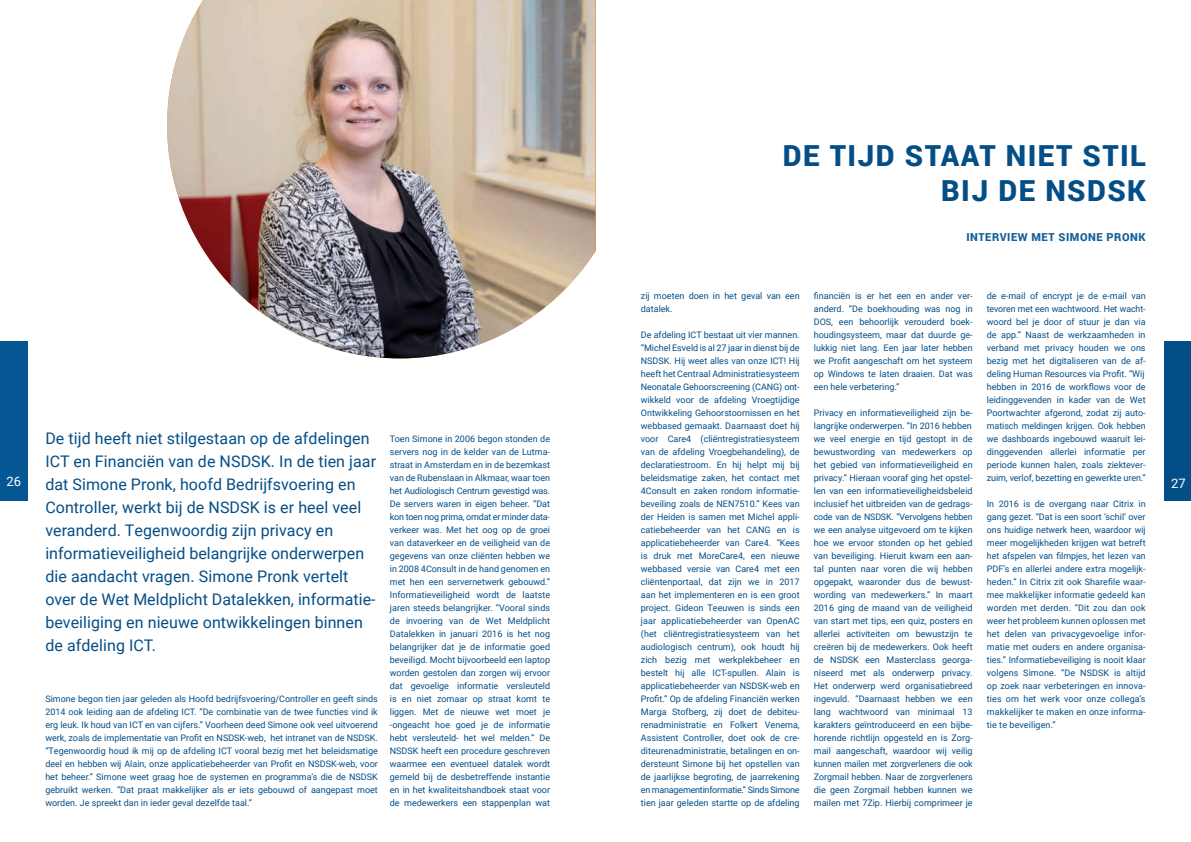
<style>
.page{position:relative;width:1191px;height:842px;background:#fff}
.page>*{position:absolute;margin:0;border:0;box-sizing:border-box;transform-origin:0 0}
.t1{font:900 29px/35px "Roboto";letter-spacing:.05em;color:#044e87;text-align:right}
.t2{font:16px/23px "Roboto";letter-spacing:.005em;color:#044e87}
.t3{font:13px "Roboto";color:#fff}
.t4{font:900 11px "Roboto";letter-spacing:.05em;color:#156097}
.t5{font:9px/13px "Roboto";color:#044e87;text-align:justify}
</style>
<div class="page">
<img style="left:167px;top:0;width:428px;height:358px">
<div style="left:0;top:342px;width:28px;height:159px;background:#055793"></div>
<div style="left:1164px;top:342px;width:27px;height:159px;background:#044e87"></div>
<h3 class="t3" style="left:7px;top:472px;width:16px">26</h3>
<p class="t2" style="left:45px;top:426px;width:332px">De tijd heeft niet stilgestaan op de afdelingen ICT en Financiën van de NSDSK. In de tien jaar dat Simone Pronk, hoofd Bedrijfsvoering en Controller, werkt bij de NSDSK is er heel veel veranderd. Tegenwoordig zijn privacy en informatieveiligheid belangrijke onderwerpen die aandacht vragen. Simone Pronk vertelt over de Wet Meldplicht Datalekken, informatie&shy;beveiliging en nieuwe ontwikkelingen binnen de afdeling ICT.</p>
<p class="t5" style="left:45px;top:692px;width:334px">Simone begon tien jaar geleden als Hoofd bedrijfsvoering/Controller en geeft sinds 2014 ook leiding aan de afdeling ICT. “De combinatie van de twee functies vind ik erg leuk. Ik houd van ICT en van cijfers.” Voorheen deed Simone ook veel uitvoerend werk, zoals de implementatie van Profit en NSDSK-web, het intranet van de NSDSK. “Tegenwoordig houd ik mij op de afdeling ICT vooral bezig met het beleidsmatige deel en hebben wij Alain, onze applicatiebeheerder van Profit en NSDSK-web, voor het beheer.” Simone weet graag hoe de systemen en programma’s die de NSDSK gebruikt werken. “Dat praat makkelijker als er iets gebouwd of aangepast moet worden. Je spreekt dan in ieder geval dezelfde taal.”</p>
<p class="t5" style="left:390px;top:432px;width:162px">Toen Simone in 2006 begon stonden de servers nog in de kelder van de Lutma&shy;straat in Amsterdam en in de bezemkast van de Rubenslaan in Alkmaar, waar toen het Audiologisch Centrum gevestigd was.<br>De servers waren in eigen beheer. “Dat kon toen nog prima, omdat er minder data&shy;verkeer was. Met het oog op de groei van dataverkeer en de veiligheid van de gegevens van onze cliënten hebben we in 2008 4Consult in de hand genomen en met hen een servernetwerk gebouwd.” Informatieveiligheid wordt de laatste jaren steeds belangrijker. “Vooral sinds de invoering van de Wet Meldplicht Datalekken in januari 2016 is het nog belangrijker dat je de informatie goed beveiligd. Mocht bijvoorbeeld een laptop worden gestolen dan zorgen wij ervoor dat gevoelige informatie versleuteld is en niet zomaar op straat komt te liggen. Met de nieuwe wet moet je -ongeacht hoe goed je de informatie hebt versleuteld- het wel melden.” De NSDSK heeft een procedure geschreven waarmee een eventueel datalek wordt gemeld bij de desbetreffende instantie en in het kwaliteitshandboek staat voor de medewerkers een stappenplan wat</p>
<h1 class="t1" style="left:782px;top:137px;width:365px">DE TIJD STAAT NIET STIL<br>BIJ DE NSDSK</h1>
<p class="t4" style="left:966px;top:230px;width:181px">INTERVIEW MET SIMONE PRONK</p>
<p class="t5" style="left:641px;top:289px;width:160px">zij moeten doen in het geval van een datalek.</p>
<p class="t5" style="left:641px;top:328px;width:160px">De afdeling ICT bestaat uit vier mannen. “Michel Esveld is al 27 jaar in dienst bij de NSDSK. Hij weet alles van onze ICT! Hij heeft het Centraal Administratiesysteem Neonatale Gehoorscreening (CANG) ont&shy;wikkeld voor de afdeling Vroegtijdige Ontwikkeling Gehoorstoornissen en het webbased gemaakt. Daarnaast doet hij voor Care4 (cliëntregistratiesysteem van de afdeling Vroegbehandeling), de declaratiestroom. En hij helpt mij bij beleidsmatige zaken, het contact met 4Consult en zaken rondom informatie&shy;beveiling zoals de NEN7510.” Kees van der Heiden is samen met Michel appli&shy;catiebeheerder van het CANG en is applicatiebeheerder van Care4. “Kees is druk met MoreCare4, een nieuwe webbased versie van Care4 met een cliëntenportaal, dat zijn we in 2017 aan het implementeren en is een groot project. Gideon Teeuwen is sinds een jaar applicatiebeheerder van OpenAC (het cliëntregistratiesysteem van het audiologisch centrum), ook houdt hij zich bezig met werkplekbeheer en bestelt hij alle ICT-spullen. Alain is applicatiebeheerder van NSDSK-web en Profit.” Op de afdeling Financiën werken Marga Stofberg, zij doet de debiteu&shy;renadministratie en Folkert Venema, Assistent Controller, doet ook de cre&shy;diteurenadministratie, betalingen en on&shy;dersteunt Simone bij het opstellen van de jaarlijkse begroting, de jaarrekening en managementinformatie.” Sinds Simone tien jaar geleden startte op de afdeling</p>
<p class="t5" style="left:814px;top:288px;width:160px">financiën is er het een en ander ver&shy;anderd. “De boekhouding was nog in DOS, een behoorlijk verouderd boek&shy;houdingsysteem, maar dat duurde ge&shy;lukkig niet lang. Een jaar later hebben we Profit aangeschaft om het systeem op Windows te laten draaien. Dat was een hele verbetering.”</p>
<p class="t5" style="left:814px;top:405px;width:160px">Privacy en informatieveiligheid zijn be&shy;langrijke onderwerpen. “In 2016 hebben we veel energie en tijd gestopt in de bewustwording van medewerkers op het gebied van informatieveiligheid en privacy.” Hieraan vooraf ging het opstel&shy;len van een informatieveiligheidsbeleid inclusief het uitbreiden van de gedrags&shy;code van de NSDSK. “Vervolgens hebben we een analyse uitgevoerd om te kijken hoe we ervoor stonden op het gebied van beveiliging. Hieruit kwam een aan&shy;tal punten naar voren die wij hebben opgepakt, waaronder dus de bewust&shy;wording van medewerkers.” In maart 2016 ging de maand van de veiligheid van start met tips, een quiz, posters en allerlei activiteiten om bewustzijn te creëren bij de medewerkers. Ook heeft de NSDSK een Masterclass georga&shy;niseerd met als onderwerp privacy.<br>Het onderwerp werd organisatiebreed ingevuld. “Daarnaast hebben we een lang wachtwoord van minimaal 13 karakters geïntroduceerd en een bijbe&shy;horende richtlijn opgesteld en is Zorg&shy;mail aangeschaft, waardoor wij veilig kunnen mailen met zorgverleners die ook Zorgmail hebben. Naar de zorgverleners die geen Zorgmail hebben kunnen we mailen met 7Zip. Hierbij comprimeer je</p>
<p class="t5" style="left:986px;top:289px;width:160px;text-align:left">de e-mail of encrypt je de e-mail van tevoren met een wachtwoord. Het wacht&shy;woord bel je door of stuur je dan via de app.” Naast de werkzaamheden in verband met privacy houden we ons bezig met het digitaliseren van de af&shy;deling Human Resources via Profit. “Wij hebben in 2016 de workflows voor de leidinggevenden in kader van de Wet Poortwachter afgerond, zodat zij auto&shy;matisch meldingen krijgen. Ook hebben we dashboards ingebouwd waaruit lei&shy;dinggevenden allerlei informatie per periode kunnen halen, zoals ziektever&shy;zuim, verlof, bezetting en gewerkte uren.”</p>
<p class="t5" style="left:986px;top:497px;width:160px">In 2016 is de overgang naar Citrix in gang gezet. “Dat is een soort ‘schil’ over ons huidige netwerk heen, waardoor wij meer mogelijkheden krijgen wat betreft het afspelen van filmpjes, het lezen van PDF’s en allerlei andere extra mogelijk&shy;heden.” In Citrix zit ook Sharefile waar&shy;mee makkelijker informatie gedeeld kan worden met derden. “Dit zou dan ook weer het probleem kunnen oplossen met het delen van privacygevoelige infor&shy;matie met ouders en andere organisa&shy;ties.” Informatiebeveiliging is nooit klaar volgens Simone. “De NSDSK is altijd op zoek naar verbeteringen en innova&shy;ties om het werk voor onze collega’s makkelijker te maken en onze informa&shy;tie te beveiligen.”</p>
<h3 class="t3" style="left:1171px;top:474px;width:16px">27</h3>
</div>
